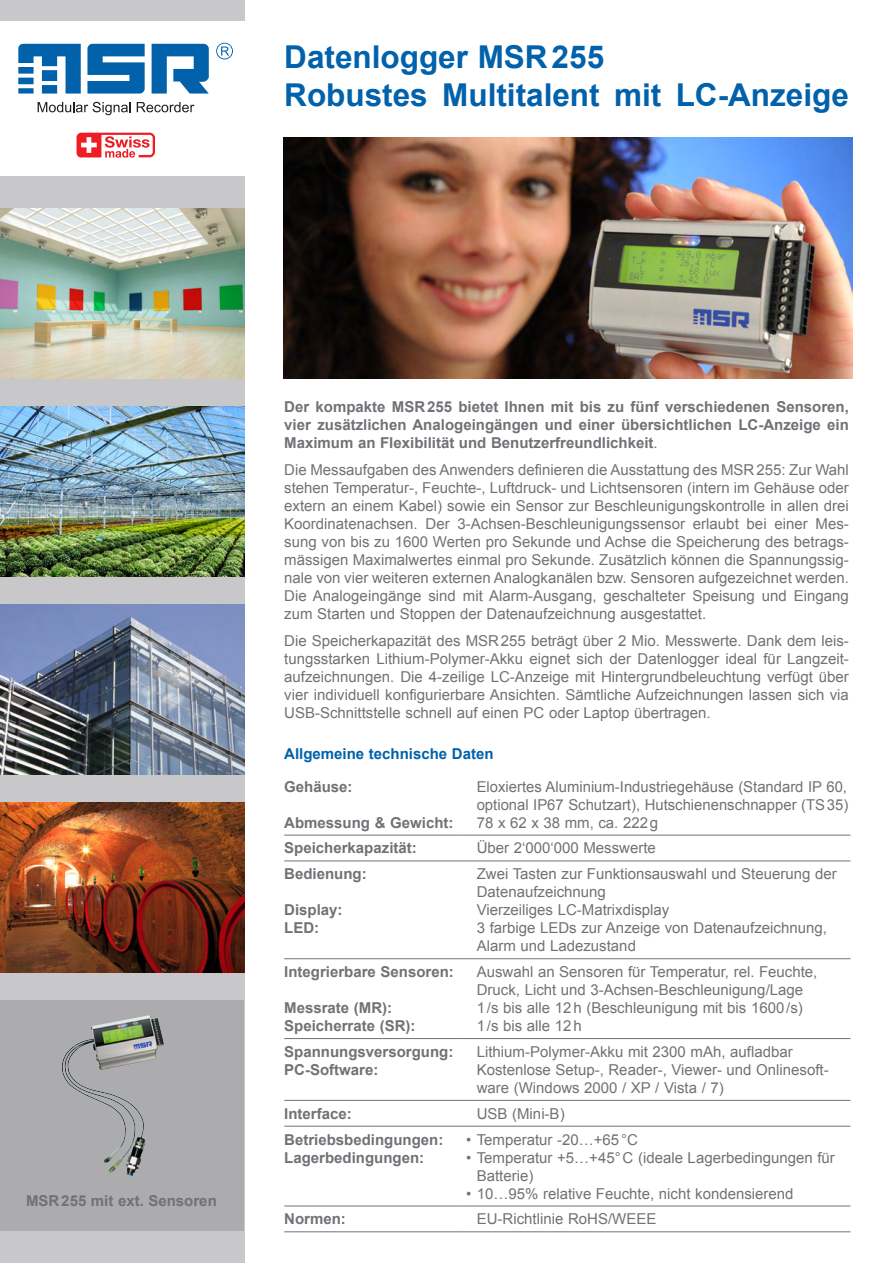
<style>
.page{position:relative;width:893px;height:1263px;background:#fff}
.page>*{position:absolute;margin:0;border:0;box-sizing:border-box;transform-origin:0 0}
.t1{font:700 31.5px "Arial";color:#0161aa}
.Fliesstext{font:15px/18px "Arial";color:#6f7276;text-align:justify}
.Fliesstext-2{font:700 15px/18px "Arial";color:#6f7276}
.Tabelle__2_5{font:15px/18px "Arial";color:#6f7276}
.Tabelle__2_5_Dots{font:15px/18px "Arial";color:#6f7276}
.Titel_XX{font:700 15px "Arial";color:#0161aa}
.s1{font-weight:400}
</style>
<div class="page">
<div style="left:0;top:0;width:244px;height:1263px;background:#c8c7c9"></div>
<hr style="left:284px;top:835px;width:176px;height:1px;background:#6f7276">
<hr style="left:460px;top:835px;width:390px;height:1px;background:#6f7276">
<hr style="left:284px;top:860px;width:176px;height:1px;background:#6f7276">
<hr style="left:460px;top:860px;width:390px;height:1px;background:#6f7276">
<hr style="left:284px;top:958px;width:176px;height:1px;background:#6f7276">
<hr style="left:460px;top:958px;width:390px;height:1px;background:#6f7276">
<hr style="left:284px;top:1038px;width:176px;height:1px;background:#6f7276">
<hr style="left:460px;top:1038px;width:390px;height:1px;background:#6f7276">
<hr style="left:284px;top:1100px;width:176px;height:1px;background:#6f7276">
<hr style="left:460px;top:1100px;width:390px;height:1px;background:#6f7276">
<hr style="left:284px;top:1126px;width:176px;height:1px;background:#6f7276">
<hr style="left:460px;top:1126px;width:390px;height:1px;background:#6f7276">
<hr style="left:284px;top:1205px;width:176px;height:1px;background:#6f7276">
<hr style="left:460px;top:1205px;width:390px;height:1px;background:#6f7276">
<hr style="left:284px;top:1231px;width:176px;height:1px;background:#6f7276">
<hr style="left:460px;top:1231px;width:390px;height:1px;background:#6f7276">
<img style="left:0;top:209px;width:244px;height:170px">
<img style="left:0;top:406px;width:244px;height:171px">
<img style="left:0;top:802px;width:244px;height:170px">
<img style="left:0;top:604px;width:244px;height:170px">
<div style="left:0;top:22px;width:249px;height:154px;background:#fff"></div>
<svg style="left:38px;top:102px;width:93px;height:13px"></svg>
<svg style="left:137px;top:102px;width:57px;height:10px"></svg>
<svg style="left:18px;top:44px;width:191px;height:50px"></svg>
<svg style="left:216px;top:43px;width:17px;height:16px"></svg>
<svg style="left:77px;top:133px;width:78px;height:25px"></svg>
<img style="left:283px;top:138px;width:569px;height:241px">
<div style="left:0;top:1000px;width:244px;height:231px;background:#acabad"></div>
<img style="left:79px;top:1015px;width:69px;height:28px">
<p class="t1" style="left:284px;top:36px;width:321px">Datenlogger MSR255</p>
<p class="t1" style="left:284px;top:74px;width:566px">Robustes Multitalent mit LC-Anzeige</p>
<p class="Fliesstext-2" style="left:26px;top:1192px;width:192px">MSR255 mit ext. Sensoren</p>
<p class="Fliesstext-2" style="left:284px;top:398px;width:566px;text-align:justify">Der kompakte MSR255 bietet Ihnen mit bis zu fünf verschiedenen Sensoren, vier zusätzlichen Analogeingängen und einer übersichtlichen LC-Anzeige ein Maximum an Flexibilität und Benutzerfreundlichkeit<span class="s1">.</span></p>
<p class="Fliesstext" style="left:284px;top:461px;width:566px">Die Messaufgaben des Anwenders definieren die Ausstattung des MSR255: Zur Wahl stehen Temperatur-, Feuchte-, Luftdruck- und Lichtsensoren (intern im Gehäuse oder extern an einem Kabel) sowie ein Sensor zur Beschleunigungskontrolle in allen drei Koordinatenachsen. Der 3-Achsen-Beschleunigungssensor erlaubt bei einer Mes&shy;sung von bis zu 1600 Werten pro Sekunde und Achse die Speicherung des betrags&shy;mässigen Maximalwertes einmal pro Sekunde. Zusätzlich können die Spannungssig&shy;nale von vier weiteren externen Analogkanälen bzw. Sensoren aufgezeichnet werden.<br>Die Analogeingänge sind mit Alarm-Ausgang, geschalteter Speisung und Eingang zum Starten und Stoppen der Datenaufzeichnung ausgestattet.</p>
<p class="Fliesstext" style="left:284px;top:632px;width:566px">Die Speicherkapazität des MSR255 beträgt über 2 Mio. Messwerte. Dank dem leis&shy;tungsstarken Lithium-Polymer-Akku eignet sich der Datenlogger ideal für Langzeit&shy;aufzeichnungen. Die 4-zeilige LC-Anzeige mit Hintergrundbeleuchtung verfügt über vier individuell konfigurierbare Ansichten. Sämtliche Aufzeichnungen lassen sich via USB-Schnittstelle schnell auf einen PC oder Laptop übertragen.</p>
<p class="Titel_XX" style="left:284px;top:744px;width:211px">Allgemeine technische Daten</p>
<p class="Fliesstext-2" style="left:284px;top:778px;width:70px">Gehäuse:</p>
<p class="Fliesstext-2" style="left:284px;top:814px;width:171px">Abmessung &amp; Gewicht:</p>
<p class="Tabelle__2_5" style="left:477px;top:777px;width:373px">Eloxiertes Aluminium-Industriegehäuse (Standard IP 60, optional IP67 Schutzart), Hutschienenschnapper (TS35)</p>
<p class="Tabelle__2_5" style="left:477px;top:813px;width:183px">78 x 62 x 38 mm, ca. 222g</p>
<p class="Fliesstext-2" style="left:284px;top:840px;width:134px">Speicherkapazität:</p>
<p class="Tabelle__2_5" style="left:477px;top:839px;width:181px">Über 2‘000‘000 Messwerte</p>
<p class="Fliesstext-2" style="left:284px;top:865px;width:84px">Bedienung:</p>
<p class="Fliesstext-2" style="left:284px;top:901px;width:60px">Display:<br>LED:</p>
<p class="Tabelle__2_5" style="left:477px;top:865px;width:361px">Zwei Tasten zur Funktionsauswahl und Steuerung der<br>Datenaufzeichnung</p>
<p class="Tabelle__2_5" style="left:477px;top:901px;width:194px">Vierzeiliges LC-Matrixdisplay</p>
<p class="Tabelle__2_5" style="left:477px;top:919px;width:352px">3 farbige LEDs zur Anzeige von Datenaufzeichnung,<br>Alarm und Ladezustand</p>
<p class="Fliesstext-2" style="left:284px;top:963px;width:171px">Integrierbare Sensoren:</p>
<p class="Fliesstext-2" style="left:284px;top:999px;width:133px">Messrate (MR):<br>Speicherrate (SR):</p>
<p class="Fliesstext" style="left:477px;top:963px;width:342px">Auswahl an Sensoren für Temperatur, rel. Feuchte,<br>Druck, Licht und 3-Achsen-Beschleunigung/Lage</p>
<p class="Fliesstext" style="left:477px;top:999px;width:328px">1/s bis alle 12h (Beschleunigung mit bis 1600/s)</p>
<p class="Fliesstext" style="left:477px;top:1017px;width:107px">1/s bis alle 12h</p>
<p class="Fliesstext-2" style="left:284px;top:1043px;width:171px">Spannungsversorgung:<br>PC-Software:</p>
<p class="Fliesstext" style="left:477px;top:1043px;width:317px">Lithium-Polymer-Akku mit 2300 mAh, aufladbar</p>
<p class="Tabelle__2_5" style="left:477px;top:1061px;width:353px">Kostenlose Setup-, Reader-, Viewer- und Onlinesoft&shy;ware (Windows 2000 / XP / Vista / 7)</p>
<p class="Fliesstext-2" style="left:284px;top:1105px;width:69px">Interface:</p>
<p class="Tabelle__2_5" style="left:477px;top:1104px;width:89px">USB (Mini-B)</p>
<p class="Fliesstext-2" style="left:284px;top:1131px;width:161px">Betriebsbedingungen:<br>Lagerbedingungen:</p>
<p class="Tabelle__2_5_Dots" style="left:466px;top:1130px;width:173px">• Temperatur -20…+65°C</p>
<p class="Tabelle__2_5_Dots" style="left:477px;top:1148px;width:360px;text-indent:-11px">• Temperatur +5…+45°C (ideale Lagerbedingungen für<br>Batterie)</p>
<p class="Tabelle__2_5_Dots" style="left:466px;top:1184px;width:329px">• 10…95% relative Feuchte, nicht kondensierend</p>
<p class="Fliesstext-2" style="left:284px;top:1210px;width:63px">Normen:</p>
<p class="Tabelle__2_5" style="left:477px;top:1210px;width:181px">EU-Richtlinie RoHS/WEEE</p>
</div>
